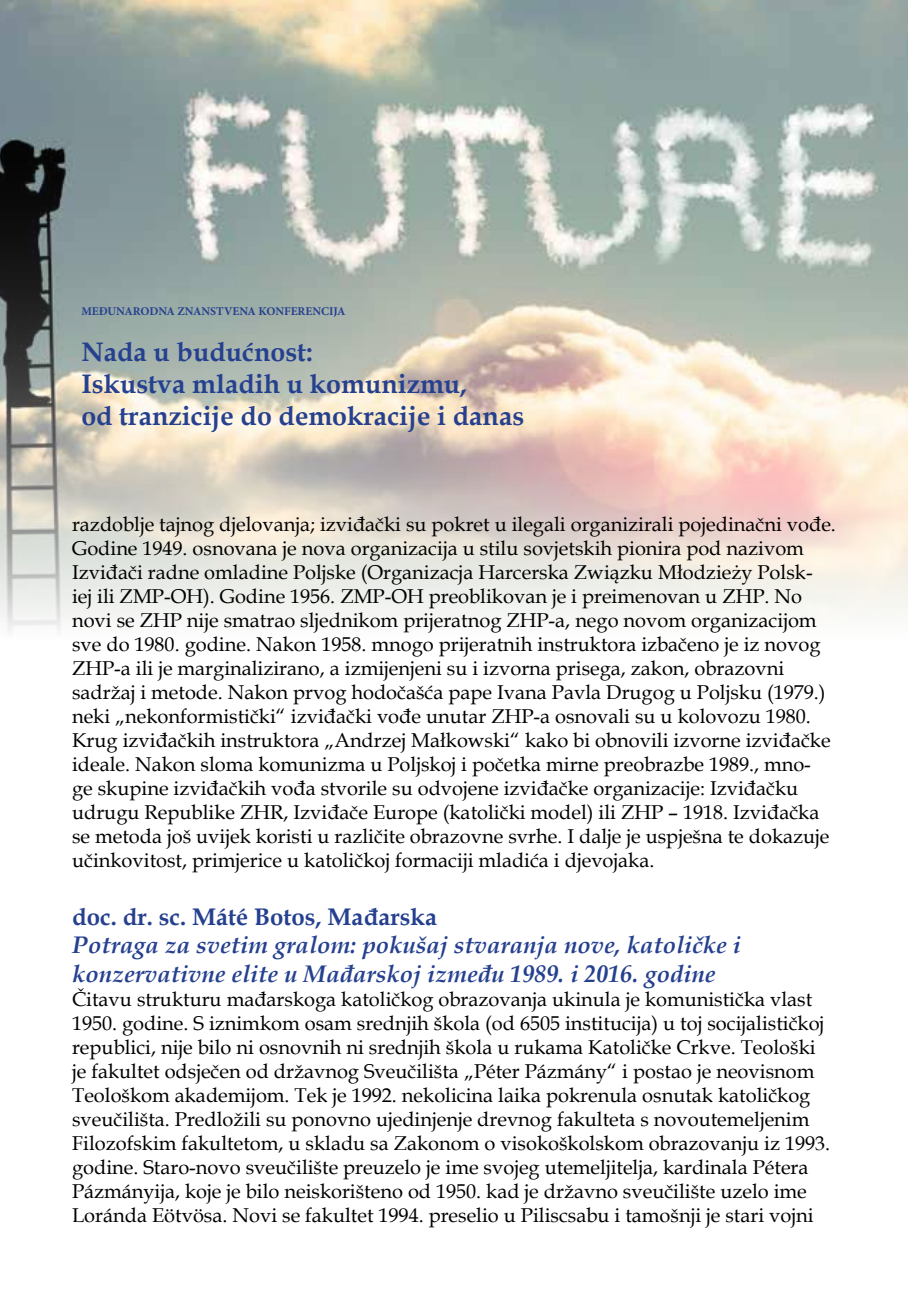
<style>
.page{position:relative;width:908px;height:1304px;background:#fff}
.page>*{position:absolute;margin:0;border:0;box-sizing:border-box;transform-origin:0 0}
.t1{font:700 26.8px/32.2px "Book Antiqua";color:#25408f}
.t2{font:italic 700 24px/28.8px "Book Antiqua";color:#25408f}
.t3{font:700 24px "Book Antiqua";color:#25408f}
.t4{font:20px/24px "Book Antiqua";color:#000}
.t5{font:700 11.8px "Minion Pro";color:#25408f}
</style>
<div class="page">
<img style="left:0;top:0;width:907px;height:630px">
<p class="t5" style="left:81px;top:303px;width:266px">MEĐUNARODNA ZNANSTVENA KONFERENCIJA</p>
<h1 class="t1" style="left:81px;top:336px;width:444px">Nada u budućnost:<br>Iskustva mladih u komunizmu,<br>od tranzicije do demokracije i danas</h1>
<p class="t4" style="left:72px;top:512px;width:765px">razdoblje tajnog djelovanja; izviđački su pokret u ilegali organizirali pojedinačni vođe.<br>Godine 1949. osnovana je nova organizacija u stilu sovjetskih pionira pod nazivom Izviđači radne omladine Poljske (Organizacja Harcerska Związku Młodzieży Polsk&shy;iej ili ZMP-OH). Godine 1956. ZMP-OH preoblikovan je i preimenovan u ZHP. No novi se ZHP nije smatrao sljednikom prijeratnog ZHP-a, nego novom organizacijom sve do 1980. godine. Nakon 1958. mnogo prijeratnih instruktora izbačeno je iz novog ZHP-a ili je marginalizirano, a izmijenjeni su i izvorna prisega, zakon, obrazovni sadržaj i metode. Nakon prvog hodočašća pape Ivana Pavla Drugog u Poljsku (1979.) neki „nekonformistički“ izviđački vođe unutar ZHP-a osnovali su u kolovozu 1980.<br>Krug izviđačkih instruktora „Andrzej Małkowski“ kako bi obnovili izvorne izviđačke ideale. Nakon sloma komunizma u Poljskoj i početka mirne preobrazbe 1989., mno&shy;ge skupine izviđačkih vođa stvorile su odvojene izviđačke organizacije: Izviđačku udrugu Republike ZHR, Izviđače Europe (katolički model) ili ZHP – 1918. Izviđačka se metoda još uvijek koristi u različite obrazovne svrhe. I dalje je uspješna te dokazuje učinkovitost, primjerice u katoličkoj formaciji mladića i djevojaka.</p>
<p class="t3" style="left:72px;top:900px;width:366px">doc. dr. sc. Máté Botos, Mađarska</p>
<p class="t2" style="left:72px;top:931px;width:670px">Potraga za svetim gralom: pokušaj stvaranja nove, katoličke i konzervativne elite u Mađarskoj između 1989. i 2016. godine</p>
<p class="t4" style="left:72px;top:987px;width:759px">Čitavu strukturu mađarskoga katoličkog obrazovanja ukinula je komunistička vlast 1950. godine. S iznimkom osam srednjih škola (od 6505 institucija) u toj socijalističkoj republici, nije bilo ni osnovnih ni srednjih škola u rukama Katoličke Crkve. Teološki je fakultet odsječen od državnog Sveučilišta „Péter Pázmány“ i postao je neovisnom Teološkom akademijom. Tek je 1992. nekolicina laika pokrenula osnutak katoličkog sveučilišta. Predložili su ponovno ujedinjenje drevnog fakulteta s novoutemeljenim Filozofskim fakultetom, u skladu sa Zakonom o visokoškolskom obrazovanju iz 1993. godine. Staro-novo sveučilište preuzelo je ime svojeg utemeljitelja, kardinala Pétera Pázmányija, koje je bilo neiskorišteno od 1950. kad je državno sveučilište uzelo ime Loránda Eötvösa. Novi se fakultet 1994. preselio u Piliscsabu i tamošnji je stari vojni</p>
</div>
